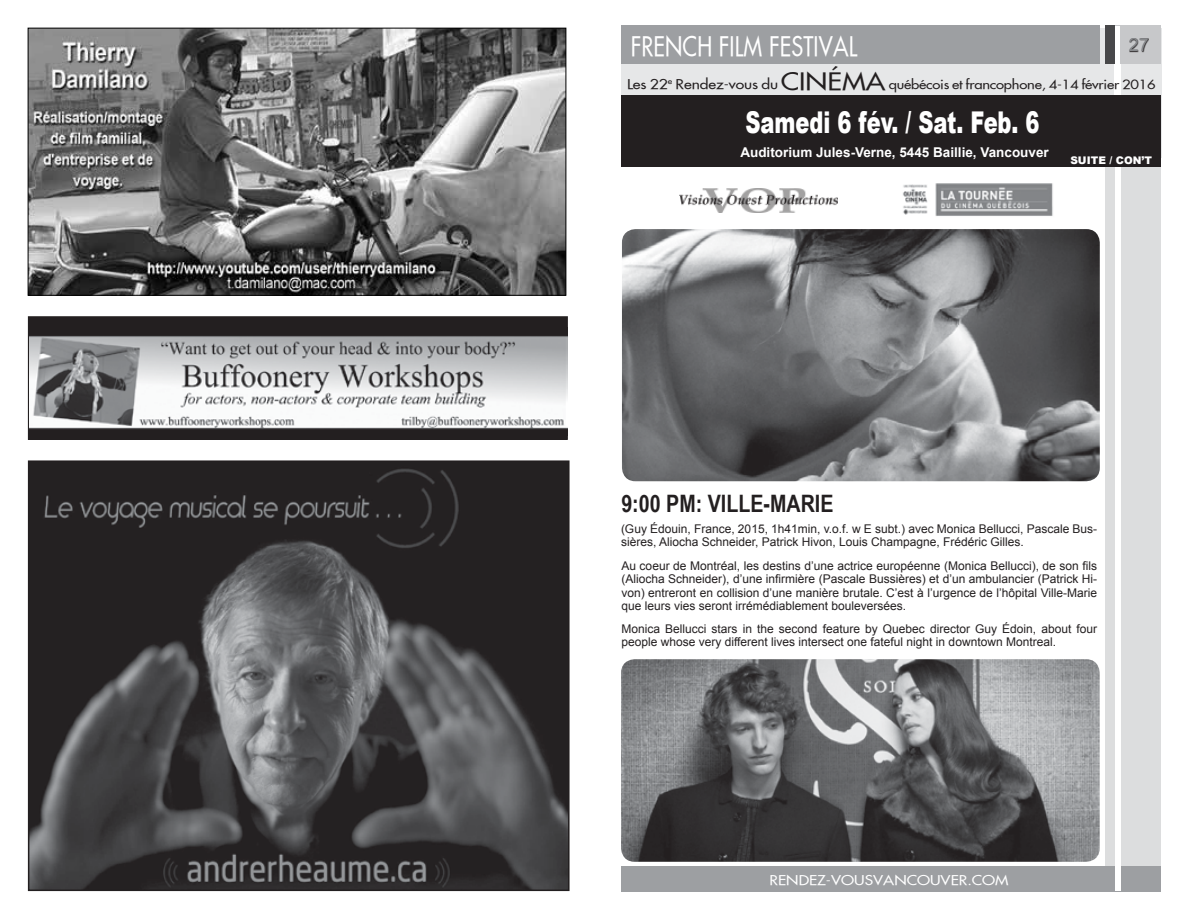
<style>
.page{position:relative;width:1188px;height:918px;background:#fff}
.page>*{position:absolute;margin:0;border:0;box-sizing:border-box;transform-origin:0 0}
.t1{font:900 30px "Arial";color:#fff;scale:.7 1}
.t2{font:27px "Fusi Wide Normal";letter-spacing:.01em;color:#fff;scale:.7 1}
.t3{font:700 24px "Arial Narrow";color:#231f20}
.t4{font:18px "Arial";color:#888a8d}
.t5{font:700 13.5px "Arial";color:#fff}
.t6{font:13.5px "Fusi Wide Normal";color:#fff}
.t7{font:12.75px "Fusi Wide Normal";letter-spacing:-.015em;color:#231f20}
.t8{font:12px/13.5px "Arial";color:#231f20}
.t9{font:900 10.5px "Arial";color:#fff}
.s1{font-size:13.5px}
.s2{font-size:24px}
</style>
<div class="page">
<img style="left:30px;top:30px;width:534px;height:264px">
<div style="left:28px;top:28px;width:538px;height:268px;border:1px solid #000"></div>
<img style="left:31px;top:463px;width:536px;height:425px">
<div style="left:28px;top:460px;width:542px;height:431px;border:2px solid #231f20"></div>
<div style="left:29px;top:317px;width:538px;height:122px;background:#231f20"></div>
<div style="left:28px;top:316px;width:540px;height:124px;border:2px solid #231f20"></div>
<img style="left:30px;top:328px;width:538px;height:108px">
<div style="left:621px;top:28px;width:540px;height:129px;background:#e6e7e8"></div>
<div style="left:1105px;top:162px;width:56px;height:728px;background:#dcddde"></div>
<div style="left:621px;top:866px;width:540px;height:26px;background:#9d9fa2"></div>
<div style="left:1115px;top:29px;width:5px;height:862px;background:#fff"></div>
<div style="left:621px;top:26px;width:479px;height:38px;background:#9d9fa2"></div>
<div style="left:1105px;top:26px;width:56px;height:38px;background:#c7c8ca"></div>
<div style="left:1115px;top:26px;width:5px;height:129px;background:#fff"></div>
<div style="left:621px;top:95px;width:540px;height:72px;background:#231f20"></div>
<div style="left:1105px;top:26px;width:10px;height:38px;background:#48484a"></div>
<svg style="left:1129px;top:38px;width:20px;height:14px"></svg>
<img style="left:621px;top:659px;width:479px;height:203px">
<img style="left:622px;top:229px;width:478px;height:252px">
<img style="left:903px;top:183px;width:150px;height:33px">
<img style="left:679px;top:188px;width:159px;height:24px">
<h2 class="t2" style="left:631px;top:29px;width:325px">FRENCH FILM FESTIVAL</h2>
<p class="t7" style="left:627px;top:77px;width:530px"><span class="s1">Les 22</span><sup>e</sup> <span class="s1">Rendez-vous du</span> <span class="s2">CINÉMA</span> québécois et francophone, 4-14 février 2016</p>
<h3 class="t4" style="left:1129px;top:33px;width:22px">27</h3>
<h1 class="t1" style="left:745px;top:101px;width:422px">Samedi 6 fév. / Sat. Feb. 6</h1>
<p class="t5" style="left:740px;top:143px;width:310px">Auditorium Jules-Verne, 5445 Baillie, Vancouver</p>
<p class="t9" style="left:1070px;top:152px;width:83px">SUITE / CON’T</p>
<h3 class="t3" style="left:621px;top:486px;width:214px">9:00 PM: VILLE-MARIE</h3>
<p class="t8" style="left:621px;top:522px;width:478px">(Guy Édouin, France, 2015, 1h41min, v.o.f. w E subt.) avec Monica Bellucci, Pascale Bus&shy;sières, Aliocha Schneider, Patrick Hivon, Louis Champagne, Frédéric Gilles.</p>
<p class="t8" style="left:621px;top:559px;width:477px;text-align:justify">Au coeur de Montréal, les destins d’une actrice européenne (Monica Bellucci), de son fils (Aliocha Schneider), d’une infirmière (Pascale Bussières) et d’un ambulancier (Patrick Hi&shy;von) entreront en collision d’une manière brutale. C’est à l’urgence de l’hôpital Ville-Marie que leurs vies seront irrémédiablement bouleversées.</p>
<p class="t8" style="left:621px;top:622px;width:477px">Monica Bellucci stars in the second feature by Quebec director Guy Édoin, about four people whose very different lives intersect one fateful night in downtown Montreal.</p>
<p class="t6" style="left:770px;top:871px;width:241px">RENDEZ-VOUSVANCOUVER.COM</p>
</div>
